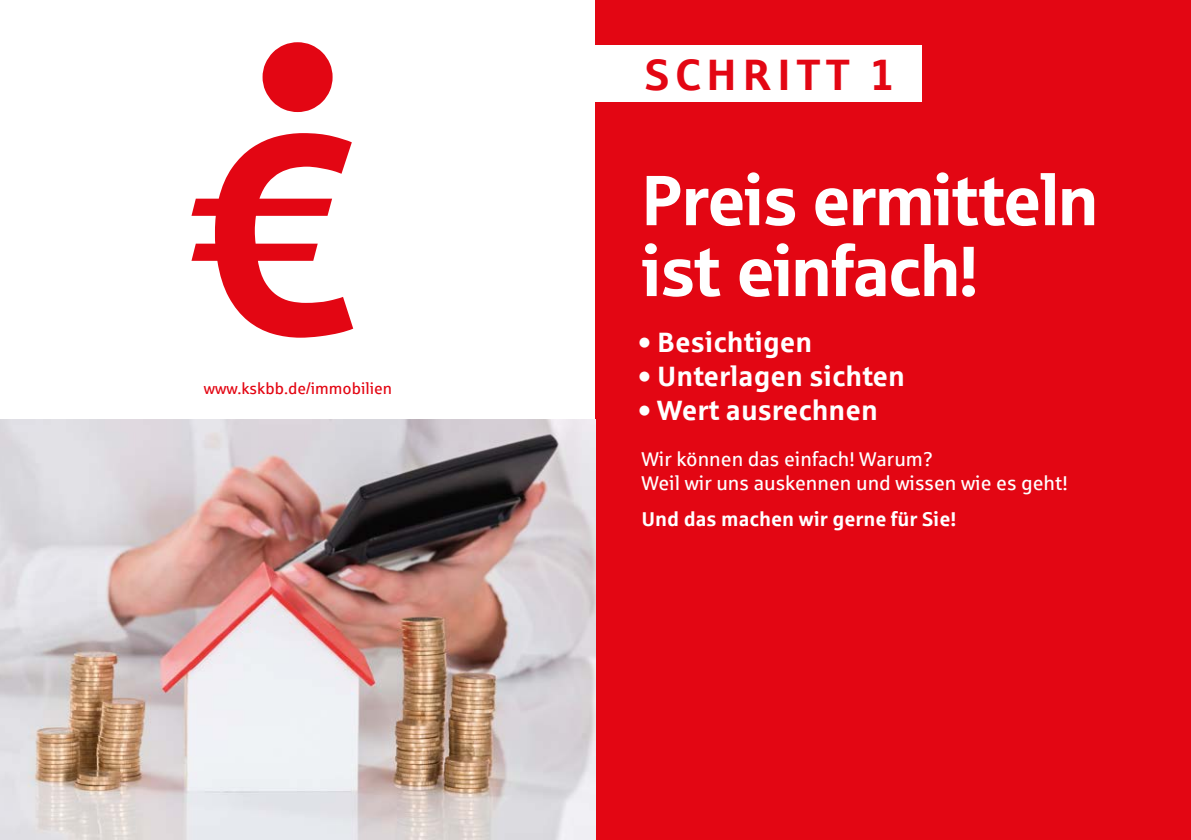
<style>
.page{position:relative;width:1191px;height:840px;background:#fff}
.page>*{position:absolute;margin:0;border:0;box-sizing:border-box;transform-origin:0 0}
.t1{font:70.8px/70.8px "Sparkasse Head";color:#fff}
.t2{font:700 44px "Sparkasse Rg";letter-spacing:.12em;color:#e30613}
.t3{font:700 28px "Sparkasse Rg";color:#fff}
.t4{font:20px/24px "Sparkasse Rg";color:#fff}
.t5{font:700 20px "Sparkasse Rg";color:#fff}
.t6{font:16px "Sparkasse Rg";color:#e30613}
</style>
<div class="page">
<div style="left:595px;top:0;width:596px;height:839px;background:#e30613"></div>
<div style="left:595px;top:45px;width:326px;height:57px;background:#fff"></div>
<svg style="left:262px;top:42px;width:70px;height:70px"></svg>
<svg style="left:191px;top:133px;width:162px;height:204px"></svg>
<img style="left:0;top:420px;width:595px;height:419px">
<p class="t6" style="left:204px;top:379px;width:190px">www.kskbb.de/immobilien</p>
<h2 class="t2" style="left:644px;top:47px;width:252px">SCHRITT 1</h2>
<h1 class="t1" style="left:642px;top:162px;width:457px">Preis ermitteln ist einfach!</h1>
<h3 class="t3" style="left:638px;top:324px;width:175px">• Besichtigen</h3>
<h3 class="t3" style="left:638px;top:358px;width:268px">• Unterlagen sichten</h3>
<h3 class="t3" style="left:638px;top:392px;width:241px">• Wert ausrechnen</h3>
<p class="t4" style="left:641px;top:446px;width:428px">Wir können das einfach! Warum?<br>Weil wir uns auskennen und wissen wie es geht!</p>
<p class="t5" style="left:641px;top:505px;width:317px">Und das machen wir gerne für Sie!</p>
</div>
